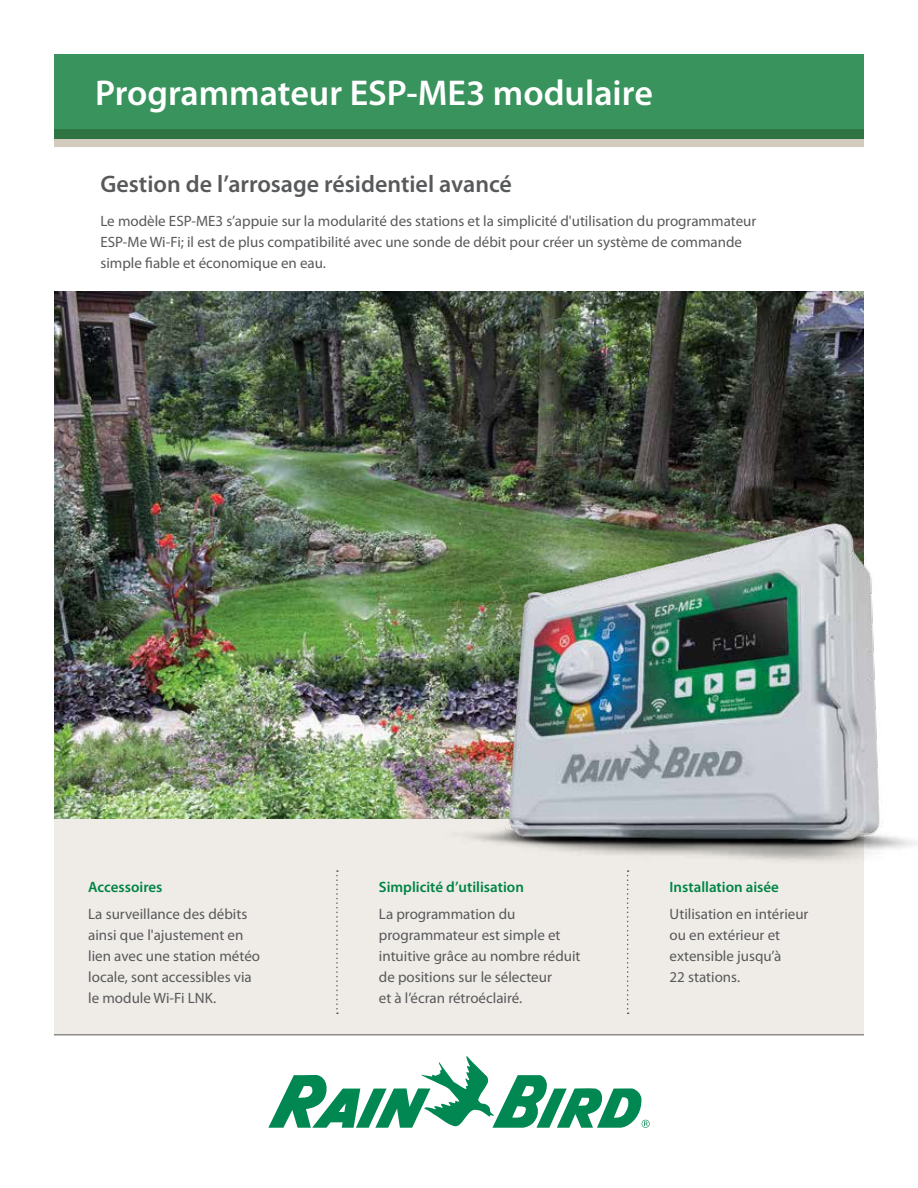
<style>
.page{position:relative;width:918px;height:1188px;background:#fff}
.page>*{position:absolute;margin:0;border:0;box-sizing:border-box;transform-origin:0 0}
.t1{font:600 36px "Myriad Pro";color:#fff}
.t2{font:600 24px "Myriad Pro";color:#58595b}
.t3{font:15px/21px "Myriad Pro";color:#58595b}
.t4{font:600 15px "Myriad Pro";color:#008445}
</style>
<div class="page">
<div style="left:54px;top:819px;width:810px;height:216px;background:#efece7"></div>
<svg style="left:268px;top:1056px;width:382px;height:72px"></svg>
<hr style="left:54px;top:1034px;width:810px;height:1px;background:#58595b">
<img style="left:54px;top:292px;width:810px;height:527px">
<svg style="left:336px;top:870px;width:2px;height:144px"></svg>
<svg style="left:627px;top:870px;width:2px;height:144px"></svg>
<div style="left:54px;top:54px;width:810px;height:84px;background:#39935d"></div>
<svg style="left:54px;top:129px;width:810px;height:18px;background:#779b79"></svg>
<img style="left:427px;top:501px;width:491px;height:360px">
<h1 class="t1" style="left:95px;top:73px;width:559px">Programmateur ESP-ME3 modulaire</h1>
<h2 class="t2" style="left:100px;top:170px;width:413px">Gestion de l’arrosage résidentiel avancé</h2>
<p class="t3" style="left:100px;top:211px;width:657px">Le modèle ESP-ME3 s’appuie sur la modularité des stations et la simplicité d'utilisation du programmateur<br>ESP‑Me Wi-Fi; il est de plus compatibilité avec une sonde de débit pour créer un système de commande simple fiable et économique en eau.</p>
<p class="t4" style="left:88px;top:878px;width:76px">Accessoires</p>
<p class="t3" style="left:88px;top:904px;width:173px">La surveillance des débits ainsi que l'ajustement en lien avec une station météo locale, sont accessibles via le module Wi-Fi LNK.</p>
<p class="t4" style="left:379px;top:878px;width:147px">Simplicité d’utilisation</p>
<p class="t3" style="left:379px;top:904px;width:203px">La programmation du programmateur est simple et intuitive grâce au nombre réduit de positions sur le sélecteur<br>et à l’écran rétroéclairé.</p>
<p class="t4" style="left:670px;top:878px;width:111px">Installation aisée</p>
<p class="t3" style="left:670px;top:904px;width:140px">Utilisation en intérieur ou en extérieur et extensible jusqu’à<br>22 stations.</p>
</div>
